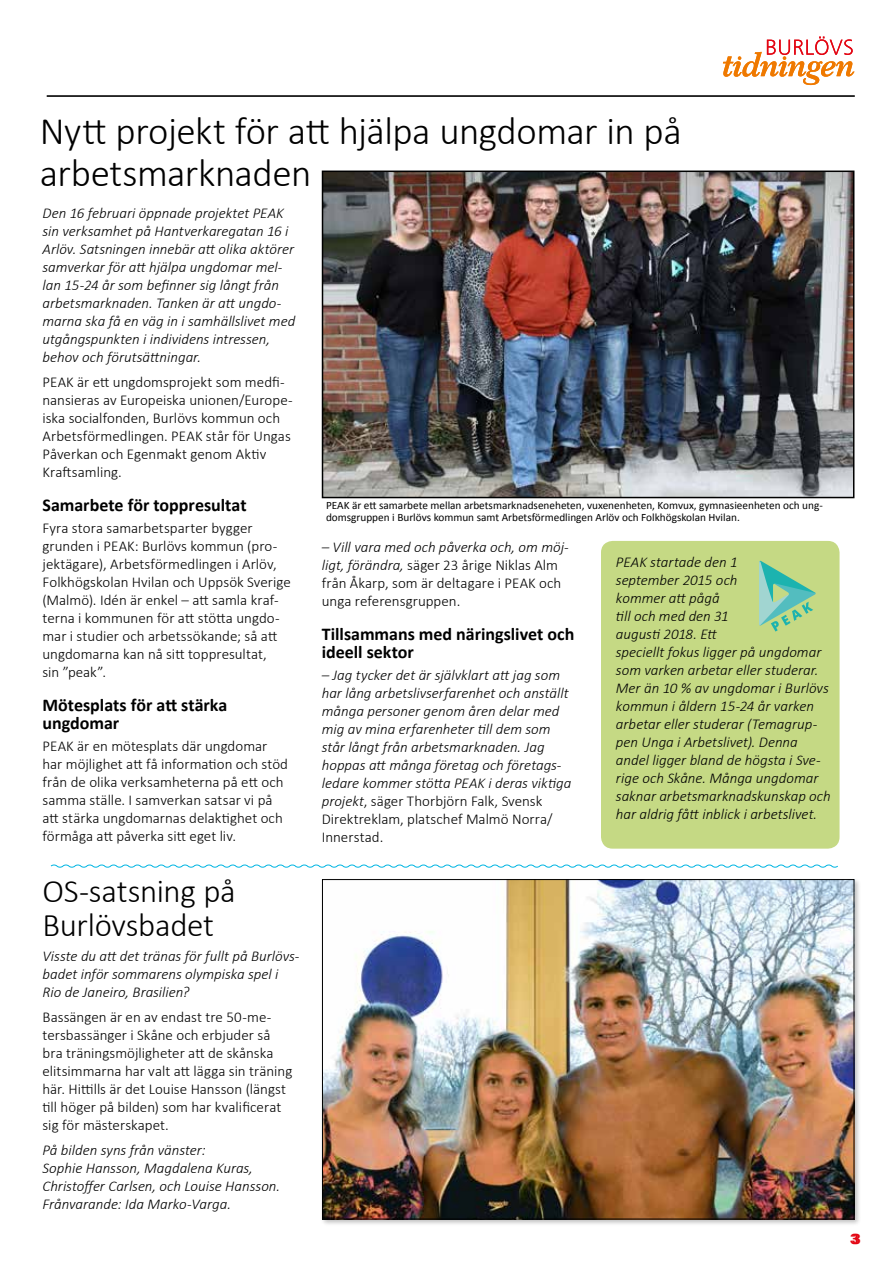
<style>
.page{position:relative;width:893px;height:1263px;background:#fff}
.page>*{position:absolute;margin:0;border:0;box-sizing:border-box;transform-origin:0 0}
.t1{font:300 39px/42px "Calibri";letter-spacing:-.015em;color:#000}
.t2{font:300 33px/34.5px "Calibri";letter-spacing:-.01em;color:#000}
.t3{font:700 18px/18px "Calibri";color:#000}
.t4{font:italic 300 15px/18px "Calibri";color:#000}
.t5{font:300 15px/18px "Calibri";color:#000}
.t6{font:600 15px "Franklin Gothic";color:#e30613}
.t7{font:11.25px/12px "Calibri";color:#000}
.s1{font-style:italic}
.s2{font-style:normal}
</style>
<div class="page">
<svg style="left:723px;top:37px;width:131px;height:48px"></svg>
<hr style="left:47px;top:95px;width:808px;height:2px;background:#000">
<div style="left:601px;top:541px;width:238px;height:308px;background:#c5d984;border-radius:12px"></div>
<img style="left:325px;top:174px;width:526px;height:321px">
<div style="left:322px;top:171px;width:532px;height:327px;border:2px solid #000"></div>
<svg style="left:50px;top:864px;width:788px;height:4px"></svg>
<svg style="left:759px;top:561px;width:57px;height:70px"></svg>
<div style="left:321px;top:878px;width:541px;height:348px;background:#000;opacity:.25"></div>
<img style="left:324px;top:881px;width:528px;height:336px">
<h1 class="t1" style="left:40px;top:110px;width:644px">Nytt projekt för att hjälpa ungdomar in på arbetsmarknaden</h1>
<p class="t4" style="left:43px;top:203px;width:254px">Den 16 februari öppnade projektet PEAK sin verksamhet på Hantverkaregatan 16 i Arlöv. Satsningen innebär att olika aktörer samverkar för att hjälpa ungdomar mel&shy;lan 15-24 år som befinner sig långt från arbetsmarknaden. Tanken är att ungdo&shy;marna ska få en väg in i samhällslivet med utgångspunkten i individens intressen, behov och förutsättningar.</p>
<p class="t5" style="left:43px;top:373px;width:252px">PEAK är ett ungdomsprojekt som medfi&shy;nansieras av Europeiska unionen/Europe&shy;iska socialfonden, Burlövs kommun och Arbetsförmedlingen. PEAK står för Ungas Påverkan och Egenmakt genom Aktiv Kraftsamling.</p>
<p class="t3" style="left:43px;top:496px;width:206px">Samarbete för toppresultat</p>
<p class="t5" style="left:43px;top:519px;width:250px">Fyra stora samarbetsparter bygger grunden i PEAK: Burlövs kommun (pro&shy;jektägare), Arbetsförmedlingen i Arlöv, Folkhögskolan Hvilan och Uppsök Sverige (Malmö). Idén är enkel – att samla kraf&shy;terna i kommunen för att stötta ungdo&shy;mar i studier och arbetssökande; så att ungdomarna kan nå sitt toppresultat,<br>sin ”peak”.</p>
<p class="t3" style="left:43px;top:696px;width:186px">Mötesplats för att stärka ungdomar</p>
<p class="t5" style="left:43px;top:737px;width:247px">PEAK är en mötesplats där ungdomar har möjlighet att få information och stöd från de olika verksamheterna på ett och samma ställe. I samverkan satsar vi på att stärka ungdomarnas delaktighet och förmåga att påverka sitt eget liv.</p>
<p class="t7" style="left:326px;top:499px;width:498px">PEAK är ett samarbete mellan arbetsmarknadseneheten, vuxenenheten, Komvux, gymnasieenheten och ung&shy;domsgruppen i Burlövs kommun samt Arbetsförmedlingen Arlöv och Folkhögskolan Hvilan.</p>
<p class="t4" style="left:616px;top:553px;width:216px">PEAK startade den 1<br>september 2015 och<br>kommer att pågå<br>till och med den 31<br>augusti 2018. Ett<br>speciellt fokus ligger på ungdomar som varken arbetar eller studerar.<br>Mer än 10 % av ungdomar i Burlövs kommun i åldern 15-24 år varken arbetar eller studerar (Temagrup&shy;pen Unga i Arbetslivet). Denna andel ligger bland de högsta i Sve&shy;rige och Skåne. Många ungdomar saknar arbetsmarknadskunskap och har aldrig fått inblick i arbetslivet.</p>
<p class="t5" style="left:322px;top:538px;width:249px"><span class="s1">– Vill vara med och påverka och, om möj&shy;ligt, förändra,</span> säger 23 årige Niklas Alm från Åkarp, som är deltagare i PEAK och unga referensgruppen.</p>
<p class="t3" style="left:322px;top:625px;width:254px">Tillsammans med näringslivet och ideell sektor</p>
<p class="t4" style="left:322px;top:666px;width:251px">– Jag tycker det är självklart att jag som har lång arbetslivserfarenhet och anställt många personer genom åren delar med mig av mina erfarenheter till dem som står långt från arbetsmarknaden. Jag hoppas att många företag och företags&shy;ledare kommer stötta PEAK i deras viktiga projekt<span class="s2">, säger Thorbjörn Falk, Svensk Direktreklam, platschef Malmö Norra/ Innerstad.</span></p>
<h2 class="t2" style="left:43px;top:873px;width:195px">OS-satsning på<br>Burlövsbadet</h2>
<p class="t4" style="left:43px;top:947px;width:258px">Visste du att det tränas för fullt på Burlövs&shy;badet inför sommarens olympiska spel i<br>Rio de Janeiro, Brasilien?</p>
<p class="t5" style="left:43px;top:1008px;width:251px">Bassängen är en av endast tre 50-me&shy;tersbassänger i Skåne och erbjuder så bra träningsmöjligheter att de skånska elitsimmarna har valt att lägga sin träning här. Hittills är det Louise Hansson (längst till höger på bilden) som har kvalificerat sig för mästerskapet.</p>
<p class="t4" style="left:43px;top:1141px;width:239px">På bilden syns från vänster:<br>Sophie Hansson, Magdalena Kuras, Christoffer Carlsen, och Louise Hansson.<br>Frånvarande: Ida Marko-Varga.</p>
<p class="t6" style="left:850px;top:1229px;width:12px">33</p>
</div>
